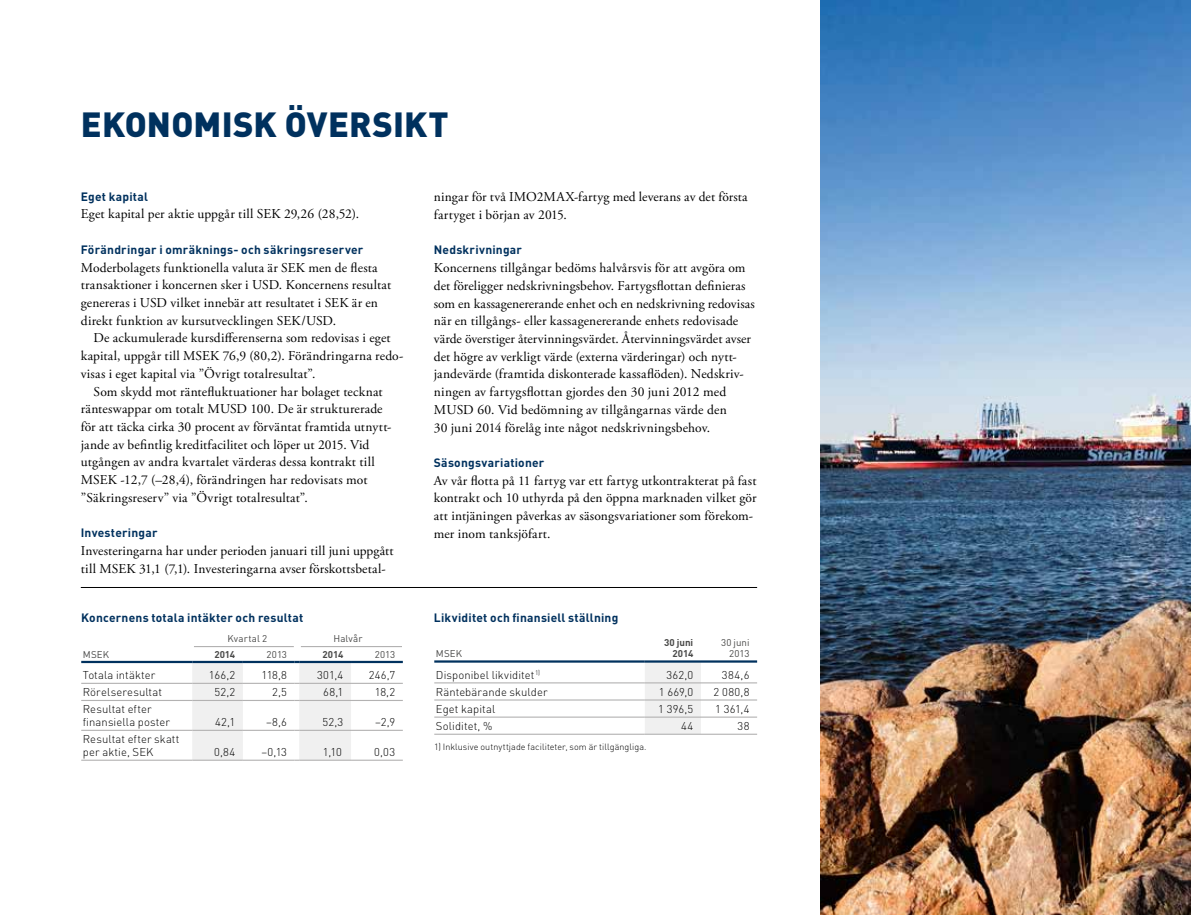
<style>
.page{position:relative;width:1191px;height:915px;background:#fff}
.page>*{position:absolute;margin:0;border:0;box-sizing:border-box;transform-origin:0 0}
.t1{font:900 34.5px "DINOT";letter-spacing:.005em;color:#00315e}
.t2{font:13.5px/17.7px "Adobe Garamond Pro";letter-spacing:.01em;color:#000}
.t3{font:700 12px "DINOT";letter-spacing:.02em;color:#00315e}
.t4{font:300 11.25px/12.8px "DINOT";letter-spacing:.01em;color:#000}
.t5{font:9.75px/11.2px "DINOT";letter-spacing:.01em;color:#4a4a49;text-align:right}
.t6{font:700 9.75px/11.2px "DINOT";color:#4a4a49;text-align:right}
.t7{font:300 9px "DINOT";letter-spacing:.005em;color:#000}
</style>
<div class="page">
<hr style="left:81px;top:682px;width:111px;height:1px;background:#b3b2b2">
<hr style="left:351px;top:682px;width:52px;height:1px;background:#b3b2b2">
<hr style="left:81px;top:699px;width:111px;height:1px;background:#b3b2b2">
<hr style="left:351px;top:699px;width:52px;height:1px;background:#b3b2b2">
<hr style="left:81px;top:729px;width:111px;height:1px;background:#b3b2b2">
<hr style="left:81px;top:759px;width:111px;height:1px;background:#b3b2b2">
<hr style="left:351px;top:729px;width:52px;height:1px;background:#b3b2b2">
<hr style="left:351px;top:759px;width:52px;height:1px;background:#b3b2b2">
<hr style="left:81px;top:660px;width:111px;height:3px;background:#00315e">
<svg style="left:192px;top:660px;width:159px;height:100px"></svg>
<hr style="left:299px;top:660px;width:52px;height:3px;background:#00315e">
<hr style="left:351px;top:660px;width:52px;height:3px;background:#00315e">
<hr style="left:194px;top:645px;width:100px;height:2px;background:#b3b2b2">
<hr style="left:301px;top:645px;width:101px;height:2px;background:#b3b2b2">
<div style="left:645px;top:662px;width:56px;height:71px;background:#f0f0f0"></div>
<hr style="left:434px;top:660px;width:211px;height:2px;background:#00315e">
<hr style="left:434px;top:699px;width:211px;height:1px;background:#b3b2b2">
<hr style="left:434px;top:716px;width:211px;height:1px;background:#b3b2b2">
<hr style="left:434px;top:733px;width:211px;height:1px;background:#b3b2b2">
<hr style="left:645px;top:660px;width:56px;height:2px;background:#00315e">
<hr style="left:701px;top:660px;width:56px;height:2px;background:#00315e">
<hr style="left:645px;top:699px;width:56px;height:1px;background:#b3b2b2">
<hr style="left:701px;top:699px;width:56px;height:1px;background:#b3b2b2">
<hr style="left:645px;top:716px;width:56px;height:1px;background:#b3b2b2">
<hr style="left:701px;top:716px;width:56px;height:1px;background:#b3b2b2">
<hr style="left:645px;top:733px;width:56px;height:1px;background:#b3b2b2">
<hr style="left:701px;top:733px;width:56px;height:1px;background:#b3b2b2">
<hr style="left:434px;top:682px;width:211px;height:1px;background:#b3b2b2">
<hr style="left:645px;top:682px;width:56px;height:1px;background:#b3b2b2">
<hr style="left:701px;top:682px;width:56px;height:1px;background:#b3b2b2">
<hr style="left:81px;top:587px;width:676px;height:1px;background:#000">
<img style="left:821px;top:0;width:370px;height:914px">
<h1 class="t1" style="left:81px;top:101px;width:369px">EKONOMISK ÖVERSIKT</h1>
<p class="t3" style="left:81px;top:188px;width:69px">Eget kapital</p>
<p class="t2" style="left:81px;top:206px;width:280px">Eget kapital per aktie uppgår till SEK 29,26 (28,52).</p>
<p class="t3" style="left:81px;top:241px;width:284px">Förändringar i omräknings- och säkringsreserver</p>
<p class="t2" style="left:81px;top:259px;width:312px">Moderbolagets funktionella valuta är SEK men de flesta transaktioner i koncernen sker i USD. Koncernens resultat genereras i USD vilket innebär att resultatet i SEK är en direkt funktion av kursutvecklingen SEK/USD.</p>
<p class="t2" style="left:94px;top:329px;width:299px">De ackumulerade kursdifferenserna som redovisas i eget</p>
<p class="t2" style="left:81px;top:347px;width:324px">kapital, uppgår till MSEK 76,9 (80,2). Förändringarna redo-</p>
<p class="t2" style="left:81px;top:365px;width:236px">visas i eget kapital via ”Övrigt totalresultat”.</p>
<p class="t2" style="left:94px;top:383px;width:291px">Som skydd mot räntefluktuationer har bolaget tecknat</p>
<p class="t2" style="left:81px;top:400px;width:303px">ränteswappar om totalt MUSD 100. De är strukturerade</p>
<p class="t2" style="left:81px;top:418px;width:312px">för att täcka cirka 30 procent av förväntat framtida utnytt-</p>
<p class="t2" style="left:81px;top:436px;width:290px">jande av befintlig kreditfacilitet och löper ut 2015. Vid</p>
<p class="t2" style="left:81px;top:453px;width:295px">utgången av andra kvartalet värderas dessa kontrakt till</p>
<p class="t2" style="left:81px;top:471px;width:288px">MSEK -12,7 (–28,4), förändringen har redovisats mot</p>
<p class="t2" style="left:81px;top:489px;width:228px">”Säkringsreserv” via ”Övrigt totalresultat”.</p>
<p class="t3" style="left:81px;top:524px;width:78px">Investeringar</p>
<p class="t2" style="left:81px;top:542px;width:314px">Investeringarna har under perioden januari till juni uppgått till MSEK 31,1 (7,1). Investeringarna avser förskottsbetal--</p>
<p class="t3" style="left:81px;top:609px;width:223px">Koncernens totala intäkter och resultat</p>
<p class="t5" style="left:228px;top:632px;width:41px">Kvartal 2</p>
<p class="t5" style="left:333px;top:632px;width:31px">Halvår</p>
<p class="t5" style="left:83px;top:648px;width:28px">MSEK</p>
<p class="t6" style="left:214px;top:648px;width:22px">2014</p>
<p class="t5" style="left:266px;top:648px;width:22px">2013</p>
<p class="t6" style="left:322px;top:648px;width:22px">2014</p>
<p class="t5" style="left:375px;top:648px;width:22px">2013</p>
<p class="t4" style="left:83px;top:668px;width:74px">Totala intäkter</p>
<p class="t4" style="left:209px;top:668px;width:28px">166,2</p>
<p class="t4" style="left:262px;top:668px;width:27px">118,8</p>
<p class="t4" style="left:317px;top:668px;width:28px">301,4</p>
<p class="t4" style="left:369px;top:668px;width:28px">246,7</p>
<p class="t4" style="left:83px;top:685px;width:81px">Rörelseresultat</p>
<p class="t4" style="left:214px;top:685px;width:22px">52,2</p>
<p class="t4" style="left:272px;top:685px;width:16px">2,5</p>
<p class="t4" style="left:323px;top:685px;width:22px">68,1</p>
<p class="t4" style="left:375px;top:685px;width:22px">18,2</p>
<p class="t4" style="left:83px;top:702px;width:89px">Resultat efter finansiella poster</p>
<p class="t4" style="left:215px;top:715px;width:21px">42,1</p>
<p class="t4" style="left:266px;top:715px;width:23px">–8,6</p>
<p class="t4" style="left:322px;top:715px;width:22px">52,3</p>
<p class="t4" style="left:375px;top:715px;width:21px">–2,9</p>
<p class="t4" style="left:83px;top:732px;width:98px">Resultat efter skatt per aktie, SEK</p>
<p class="t4" style="left:214px;top:744px;width:23px">0,84</p>
<p class="t4" style="left:261px;top:744px;width:27px">–0,13</p>
<p class="t4" style="left:323px;top:744px;width:20px">1,10</p>
<p class="t4" style="left:374px;top:744px;width:22px">0,03</p>
<p class="t2" style="left:434px;top:188px;width:315px">ningar för två IMO2MAX-fartyg med leverans av det första fartyget i början av 2015.</p>
<p class="t3" style="left:434px;top:242px;width:90px">Nedskrivningar</p>
<p class="t2" style="left:434px;top:259px;width:322px">Koncernens tillgångar bedöms halvårsvis för att avgöra om det föreligger nedskrivningsbehov. Fartygsflottan definieras som en kassagenererande enhet och en nedskrivning redovisas när en tillgångs- eller kassagenererande enhets redovisade värde överstiger återvinningsvärdet. Återvinningsvärdet avser det högre av verkligt värde (externa värderingar) och nytt&shy;jandevärde (framtida diskonterade kassaflöden). Nedskriv&shy;ningen av fartygsflottan gjordes den 30 juni 2012 med MUSD 60. Vid bedömning av tillgångarnas värde den<br>30 juni 2014 förelåg inte något nedskrivningsbehov.</p>
<p class="t3" style="left:434px;top:454px;width:112px">Säsongsvariationer</p>
<p class="t2" style="left:434px;top:472px;width:324px">Av vår flotta på 11 fartyg var ett fartyg utkontrakterat på fast kontrakt och 10 uthyrda på den öppna marknaden vilket gör att intjäningen påverkas av säsongsvariationer som förekom&shy;mer inom tanksjöfart.</p>
<p class="t3" style="left:434px;top:609px;width:186px">Likviditet och finansiell ställning</p>
<p class="t5" style="left:436px;top:647px;width:28px">MSEK</p>
<p class="t6" style="left:664px;top:636px;width:31px">30 juni<br>2014</p>
<p class="t5" style="left:721px;top:636px;width:30px">30 juni<br>2013</p>
<p class="t4" style="left:436px;top:667px;width:105px">Disponibel likviditet<sup>1)</sup></p>
<p class="t4" style="left:666px;top:667px;width:28px">362,0</p>
<p class="t4" style="left:722px;top:667px;width:29px">384,6</p>
<p class="t4" style="left:436px;top:684px;width:113px">Räntebärande skulder</p>
<p class="t4" style="left:659px;top:684px;width:36px">1 669,0</p>
<p class="t4" style="left:713px;top:684px;width:37px">2 080,8</p>
<p class="t4" style="left:436px;top:701px;width:61px">Eget kapital</p>
<p class="t4" style="left:658px;top:701px;width:37px">1 396,5</p>
<p class="t4" style="left:715px;top:701px;width:36px">1 361,4</p>
<p class="t4" style="left:436px;top:718px;width:58px">Soliditet, %</p>
<p class="t4" style="left:681px;top:718px;width:14px">44</p>
<p class="t4" style="left:737px;top:718px;width:14px">38</p>
<p class="t7" style="left:434px;top:740px;width:214px">1) Inklusive outnyttjade faciliteter, som är tillgängliga.</p>
</div>
